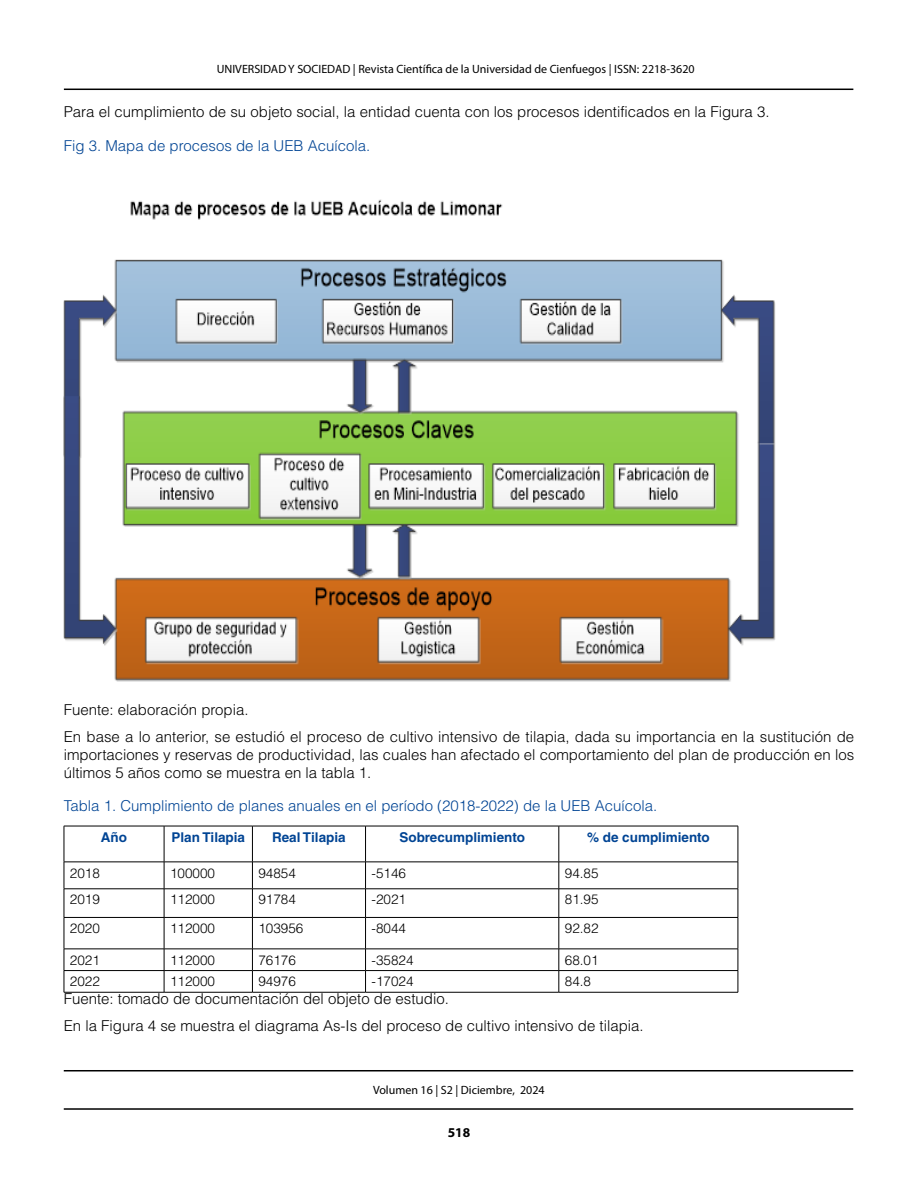
<style>
.page{position:relative;width:918px;height:1188px;background:#fff}
.page>*{position:absolute;margin:0;border:0;box-sizing:border-box;transform-origin:0 0}
.t1{font:300 15px/26.5px "Helvetica LT Std";color:#000}
.t2{font:300 15px "Helvetica LT Std";color:#004494}
.t3{font:300 13.5px "Helvetica LT Std";color:#000}
.t4{font:700 13.5px "Helvetica LT Std";color:#004494}
.t5{font:700 13.5px "Myriad Pro";color:#000}
.t6{font:12px "Myriad Pro";color:#000}
</style>
<div class="page">
<hr style="left:64px;top:89px;width:789px;height:1px;background:#000">
<hr style="left:64px;top:1108px;width:789px;height:2px;background:#000">
<hr style="left:64px;top:1070px;width:789px;height:1px;background:#000">
<img style="left:64px;top:199px;width:712px;height:483px">
<hr style="left:64px;top:826px;width:100px;height:1px;background:#000">
<hr style="left:64px;top:826px;width:1px;height:36px;background:#000">
<hr style="left:164px;top:826px;width:88px;height:1px;background:#000">
<hr style="left:164px;top:826px;width:1px;height:36px;background:#000">
<hr style="left:252px;top:826px;width:114px;height:1px;background:#000">
<hr style="left:252px;top:826px;width:1px;height:36px;background:#000">
<hr style="left:366px;top:826px;width:193px;height:1px;background:#000">
<hr style="left:365px;top:826px;width:1px;height:36px;background:#000">
<hr style="left:559px;top:826px;width:179px;height:1px;background:#000">
<hr style="left:559px;top:826px;width:1px;height:36px;background:#000">
<hr style="left:738px;top:826px;width:1px;height:36px;background:#000">
<hr style="left:64px;top:862px;width:100px;height:1px;background:#000">
<hr style="left:164px;top:862px;width:88px;height:1px;background:#000">
<hr style="left:252px;top:862px;width:114px;height:1px;background:#000">
<hr style="left:366px;top:862px;width:193px;height:1px;background:#000">
<hr style="left:559px;top:862px;width:179px;height:1px;background:#000">
<hr style="left:64px;top:889px;width:100px;height:1px;background:#000">
<svg style="left:64px;top:862px;width:1px;height:55px"></svg>
<hr style="left:164px;top:889px;width:88px;height:1px;background:#000">
<svg style="left:164px;top:862px;width:1px;height:55px"></svg>
<hr style="left:252px;top:889px;width:114px;height:1px;background:#000">
<svg style="left:252px;top:862px;width:1px;height:55px"></svg>
<hr style="left:366px;top:889px;width:193px;height:1px;background:#000">
<svg style="left:365px;top:862px;width:1px;height:55px"></svg>
<hr style="left:559px;top:889px;width:179px;height:1px;background:#000">
<svg style="left:559px;top:862px;width:1px;height:55px"></svg>
<svg style="left:738px;top:862px;width:1px;height:55px"></svg>
<hr style="left:64px;top:917px;width:100px;height:1px;background:#000">
<hr style="left:64px;top:918px;width:1px;height:31px;background:#000">
<hr style="left:164px;top:917px;width:88px;height:1px;background:#000">
<hr style="left:164px;top:918px;width:1px;height:31px;background:#000">
<hr style="left:252px;top:917px;width:114px;height:1px;background:#000">
<hr style="left:252px;top:918px;width:1px;height:31px;background:#000">
<hr style="left:366px;top:917px;width:193px;height:1px;background:#000">
<hr style="left:365px;top:918px;width:1px;height:31px;background:#000">
<hr style="left:559px;top:917px;width:179px;height:1px;background:#000">
<hr style="left:559px;top:918px;width:1px;height:31px;background:#000">
<hr style="left:738px;top:918px;width:1px;height:31px;background:#000">
<hr style="left:64px;top:949px;width:100px;height:1px;background:#000">
<hr style="left:164px;top:949px;width:88px;height:1px;background:#000">
<hr style="left:252px;top:949px;width:114px;height:1px;background:#000">
<hr style="left:366px;top:949px;width:193px;height:1px;background:#000">
<hr style="left:559px;top:949px;width:179px;height:1px;background:#000">
<hr style="left:64px;top:970px;width:100px;height:1px;background:#000">
<svg style="left:64px;top:949px;width:1px;height:43px"></svg>
<hr style="left:164px;top:970px;width:88px;height:1px;background:#000">
<svg style="left:164px;top:949px;width:1px;height:43px"></svg>
<hr style="left:252px;top:970px;width:114px;height:1px;background:#000">
<svg style="left:252px;top:949px;width:1px;height:43px"></svg>
<hr style="left:366px;top:970px;width:193px;height:1px;background:#000">
<svg style="left:365px;top:949px;width:1px;height:43px"></svg>
<hr style="left:559px;top:970px;width:179px;height:1px;background:#000">
<svg style="left:559px;top:949px;width:1px;height:43px"></svg>
<svg style="left:738px;top:949px;width:1px;height:43px"></svg>
<hr style="left:64px;top:992px;width:100px;height:1px;background:#000">
<hr style="left:164px;top:992px;width:88px;height:1px;background:#000">
<hr style="left:252px;top:992px;width:114px;height:1px;background:#000">
<hr style="left:366px;top:992px;width:193px;height:1px;background:#000">
<hr style="left:559px;top:992px;width:179px;height:1px;background:#000">
<p class="t6" style="left:217px;top:61px;width:479px">UNIVERSIDAD Y SOCIEDAD | Revista Científica de la Universidad de Cienfuegos | ISSN: 2218-3620</p>
<p class="t1" style="left:64px;top:98px;width:707px">Para el cumplimiento de su objeto social, la entidad cuenta con los procesos identificados en la Figura 3.</p>
<p class="t2" style="left:64px;top:136px;width:308px">Fig 3. Mapa de procesos de la UEB Acuícola.</p>
<p class="t1" style="left:64px;top:697px;width:792px">Fuente: elaboración propia.<br>En base a lo anterior, se estudió el proceso de cultivo intensivo de tilapia, dada su importancia en la sustitución de</p>
<p class="t1" style="left:64px;top:745px;width:792px;line-height:18px">importaciones y reservas de productividad, las cuales han afectado el comportamiento del plan de producción en los últimos 5 años como se muestra en la tabla 1.</p>
<p class="t2" style="left:64px;top:797px;width:595px">Tabla 1. Cumplimiento de planes anuales en el período (2018-2022) de la UEB Acuícola.</p>
<p class="t4" style="left:101px;top:829px;width:28px">Año</p>
<p class="t4" style="left:171px;top:829px;width:75px">Plan Tilapia</p>
<p class="t4" style="left:272px;top:829px;width:75px">Real Tilapia</p>
<p class="t4" style="left:399px;top:829px;width:127px">Sobrecumplimiento</p>
<p class="t4" style="left:587px;top:829px;width:124px">% de cumplimiento</p>
<p class="t3" style="left:70px;top:864px;width:32px">2018</p>
<p class="t3" style="left:170px;top:864px;width:47px">100000</p>
<p class="t3" style="left:258px;top:864px;width:39px">94854</p>
<p class="t3" style="left:372px;top:864px;width:36px">-5146</p>
<p class="t3" style="left:565px;top:864px;width:35px">94.85</p>
<p class="t3" style="left:70px;top:891px;width:32px">2019</p>
<p class="t3" style="left:170px;top:891px;width:47px">112000</p>
<p class="t3" style="left:258px;top:891px;width:39px">91784</p>
<p class="t3" style="left:372px;top:891px;width:36px">-2021</p>
<p class="t3" style="left:565px;top:891px;width:35px">81.95</p>
<p class="t3" style="left:70px;top:920px;width:32px">2020</p>
<p class="t3" style="left:170px;top:920px;width:47px">112000</p>
<p class="t3" style="left:258px;top:920px;width:47px">103956</p>
<p class="t3" style="left:372px;top:920px;width:36px">-8044</p>
<p class="t3" style="left:565px;top:920px;width:35px">92.82</p>
<p class="t3" style="left:70px;top:951px;width:32px">2021</p>
<p class="t3" style="left:170px;top:951px;width:47px">112000</p>
<p class="t3" style="left:258px;top:951px;width:39px">76176</p>
<p class="t3" style="left:372px;top:951px;width:44px">-35824</p>
<p class="t3" style="left:565px;top:951px;width:35px">68.01</p>
<p class="t3" style="left:70px;top:973px;width:32px">2022</p>
<p class="t3" style="left:170px;top:973px;width:47px">112000</p>
<p class="t3" style="left:258px;top:973px;width:39px">94976</p>
<p class="t3" style="left:372px;top:973px;width:44px">-17024</p>
<p class="t3" style="left:565px;top:973px;width:28px">84.8</p>
<p class="t1" style="left:64px;top:986px;width:581px">Fuente: tomado de documentación del objeto de estudio.<br>En la Figura 4 se muestra el diagrama As-Is del proceso de cultivo intensivo de tilapia.</p>
<p class="t6" style="left:373px;top:1083px;width:173px">Volumen 16 | S2 | Diciembre, 2024</p>
<p class="t5" style="left:448px;top:1124px;width:24px">518</p>
</div>
